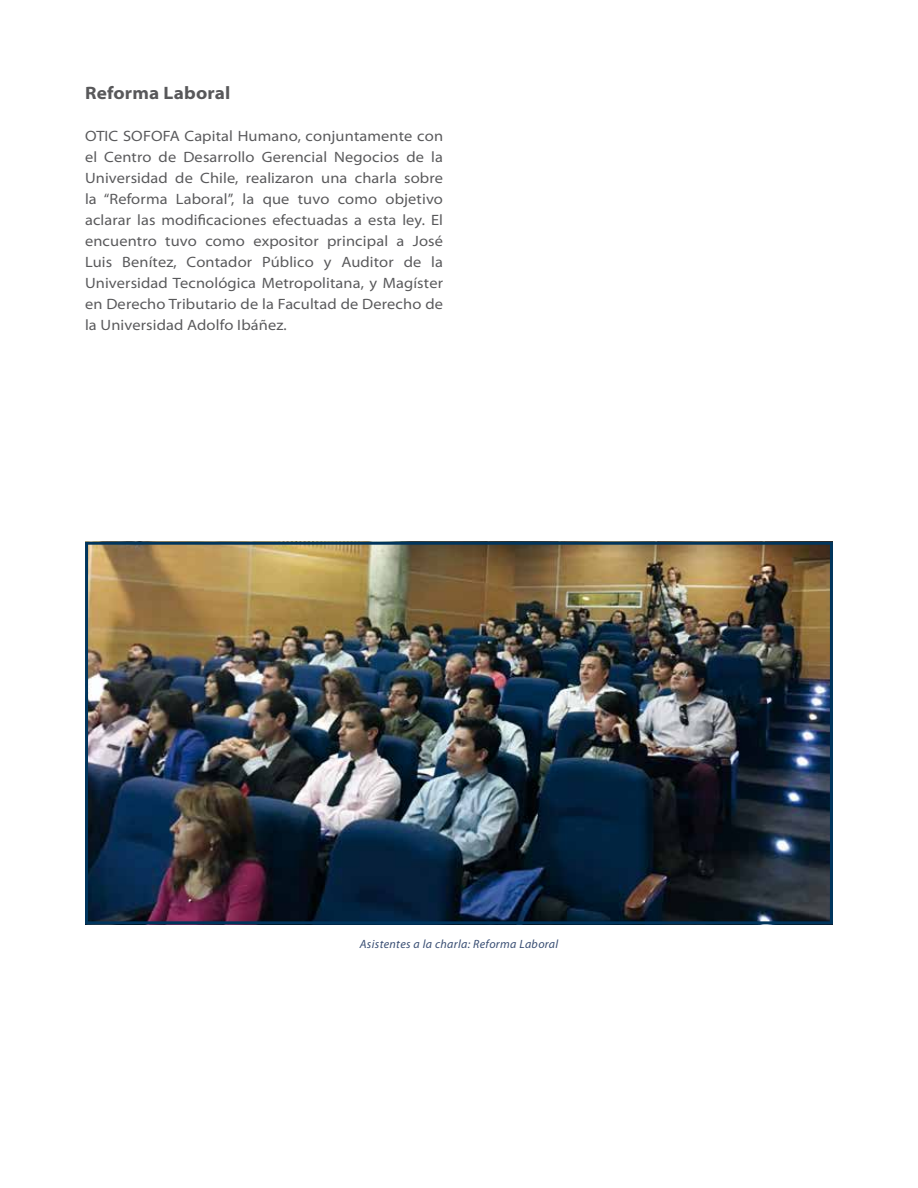
<style>
.page{position:relative;width:918px;height:1188px;background:#fff}
.page>*{position:absolute;margin:0;border:0;box-sizing:border-box;transform-origin:0 0}
.t1{font:700 semi-expanded 18px "Myriad Pro";letter-spacing:.01em;color:#58585a}
.t2{font:semi-expanded 15px/21px "Myriad Pro";letter-spacing:.01em;color:#58585a;text-align:justify}
.t3{font:italic 12px "Myriad Pro";letter-spacing:.03em;color:#394e73}
</style>
<div class="page">
<img style="left:89px;top:546px;width:740px;height:374px">
<div style="left:85px;top:542px;width:748px;height:382px;border:3px solid #00355d"></div>
<p class="t1" style="left:85px;top:82px;width:147px">Reforma Laboral</p>
<p class="t2" style="left:85px;top:125px;width:360px">OTIC SOFOFA Capital Humano, conjuntamente con el Centro de Desarrollo Gerencial Negocios de la Universidad de Chile, realizaron una charla sobre la “Reforma Laboral”, la que tuvo como objetivo aclarar las modificaciones efectuadas a esta ley. El encuentro tuvo como expositor principal a José Luis Benítez, Contador Público y Auditor de la Universidad Tecnológica Metropolitana, y Magíster en Derecho Tributario de la Facultad de Derecho de la Universidad Adolfo Ibáñez.</p>
<p class="t3" style="left:360px;top:936px;width:200px">Asistentes a la charla: Reforma Laboral</p>
</div>
